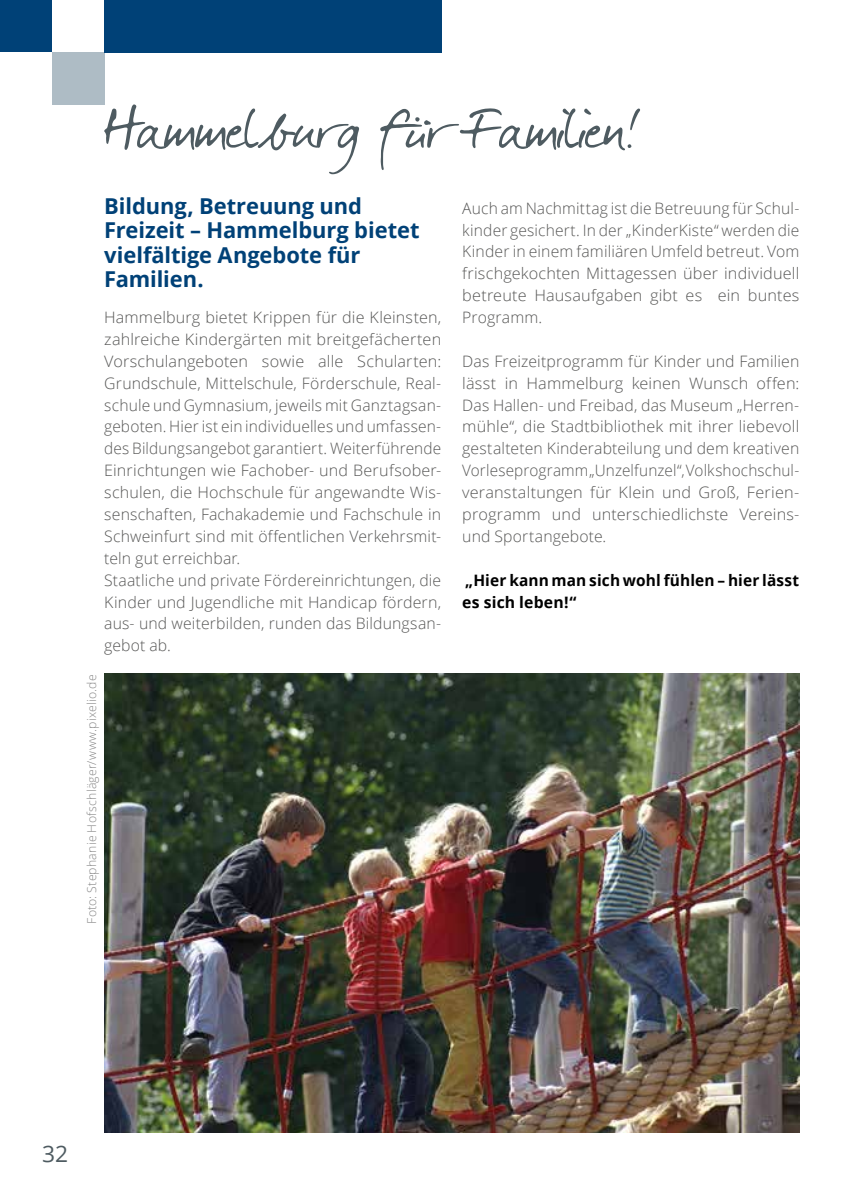
<style>
.page{position:relative;width:849px;height:1191px;background:#fff}
.page>*{position:absolute;margin:0;border:0;box-sizing:border-box;transform-origin:0 0}
.t1{font:71.75px "Darkwoman";letter-spacing:-.005em;color:#4e5b61}
.t2{font:22.75px "Open Sans";color:#4e5b61}
.t3{font:700 21.88px/24.5px "Open Sans";letter-spacing:-.005em;color:#004177}
.t4{font:300 15.75px/21.9px "Open Sans";letter-spacing:.01em;color:#575756;text-align:justify}
.t5{font:700 15.75px/21.9px "Open Sans";letter-spacing:.01em;color:#000}
.t6{font:300 12.25px "Open Sans";letter-spacing:.02em;color:#878787}
</style>
<div class="page">
<div style="left:52px;top:52px;width:52px;height:52px;background:#aebcc5"></div>
<div style="left:0;top:0;width:52px;height:52px;background:#004177"></div>
<img style="left:104px;top:673px;width:695px;height:459px">
<div style="left:104px;top:0;width:337px;height:52px;background:#004177"></div>
<h1 class="t1" style="left:104px;top:81px;width:535px">Hammelburg für Familien!</h1>
<h3 class="t3" style="left:104px;top:193px;width:317px">Bildung, Betreuung und<br>Freizeit – Hammelburg bietet vielfältige Angebote für<br>Familien.</h3>
<p class="t4" style="left:104px;top:306px;width:338px;text-align:left">Hammelburg bietet Krippen für die Kleinsten, zahlreiche Kindergärten mit breitgefächerten Vorschulangeboten sowie alle Schularten:<br>Grundschule, Mittelschule, Förderschule, Real&shy;schule und Gymnasium, jeweils mit Ganztagsan&shy;geboten. Hier ist ein individuelles und umfassen&shy;des Bildungsangebot garantiert. Weiterführende Einrichtungen wie Fachober- und Berufsober&shy;schulen, die Hochschule für angewandte Wis&shy;senschaften, Fachakademie und Fachschule in Schweinfurt sind mit öffentlichen Verkehrsmit&shy;teln gut erreichbar.<br>Staatliche und private Fördereinrichtungen, die Kinder und Jugendliche mit Handicap fördern, aus- und weiterbilden, runden das Bildungsan&shy;gebot ab.</p>
<p class="t4" style="left:462px;top:196px;width:338px">Auch am Nachmittag ist die Betreuung für Schul&shy;kinder gesichert. In der „KinderKiste“ werden die Kinder in einem familiären Umfeld betreut. Vom frischgekochten Mittagessen über individuell betreute Hausaufgaben gibt es ein buntes Programm.</p>
<p class="t4" style="left:462px;top:350px;width:338px">Das Freizeitprogramm für Kinder und Familien lässt in Hammelburg keinen Wunsch offen:<br>Das Hallen- und Freibad, das Museum „Herren&shy;mühle“, die Stadtbibliothek mit ihrer liebevoll gestalteten Kinderabteilung und dem kreativen Vorleseprogramm „Unzelfunzel“, Volkshochschul&shy;veranstaltungen für Klein und Groß, Ferien&shy;programm und unterschiedlichste Vereins&shy;und Sportangebote.</p>
<p class="t5" style="left:462px;top:568px;width:338px">„Hier kann man sich wohl fühlen – hier lässt es sich leben!“</p>
<p class="t6" style="left:83px;top:924px;width:251px;rotate:-90deg">Foto: Stephanie Hofschläger/www.pixelio.de</p>
<h2 class="t2" style="left:42px;top:1137px;width:27px">32</h2>
</div>
